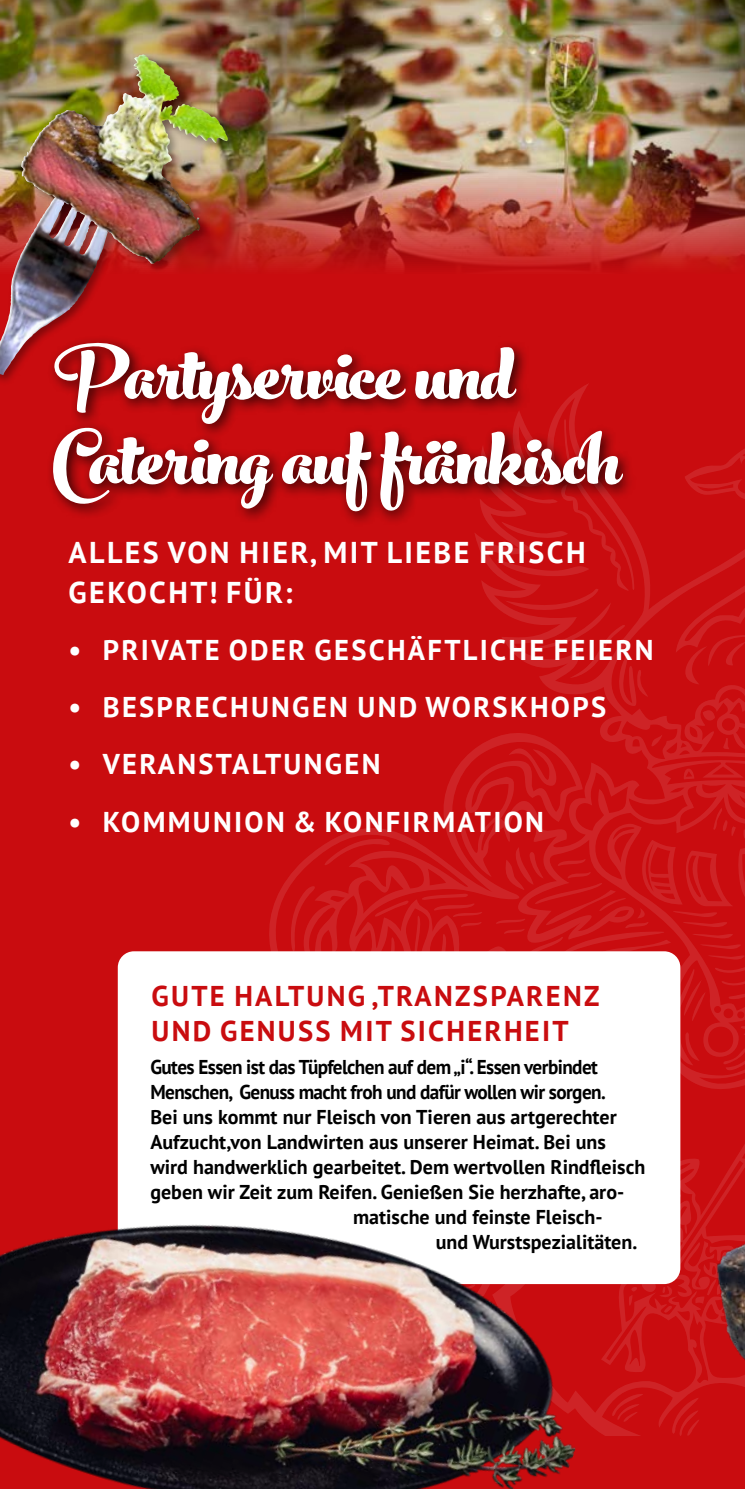
<style>
.page{position:relative;width:745px;height:1489px;background:#fff}
.page>*{position:absolute;margin:0;border:0;box-sizing:border-box;transform-origin:0 0}
.t1{font:700 110px/85px "Peachesand Cream";color:#fff}
.t2{font:700 30px/40px "PT Sans";letter-spacing:.08em;color:#fff}
.t3{font:700 28.5px "PT Sans";letter-spacing:.08em;color:#fff}
.t4{font:700 28.5px/35px "PT Sans";letter-spacing:.08em;color:#c90c0f}
.t5{font:700 20px "PT Sans";color:#000}
.t6{font:700 20px "PT Sans";letter-spacing:-.03em;color:#000;scale:.96 1}
</style>
<div class="page">
<div style="left:0;top:132px;width:744px;height:1356px;background:#c90c0f"></div>
<svg style="left:269px;top:449px;width:475px;height:986px"></svg>
<div style="left:45px;top:335px;width:592px;height:191px;background:#000;opacity:.75"></div>
<img style="left:0;top:0;width:744px;height:270px">
<div style="left:0;top:51px;width:239px;height:335px;background:#000;opacity:.35"></div>
<img style="left:27px;top:55px;width:118px;height:98px">
<div style="left:118px;top:951px;width:562px;height:332px;background:#fff;border-radius:16px"></div>
<img style="left:0;top:1102px;width:622px;height:386px">
<img style="left:702px;top:927px;width:42px;height:508px">
<h1 class="t1" style="left:54px;top:318px;width:571px">Partyservice und<br>Catering auf fränkisch</h1>
<h2 class="t2" style="left:69px;top:532px;width:518px">ALLES VON HIER, MIT LIEBE FRISCH<br>GEKOCHT! FÜR:</h2>
<h3 class="t3" style="left:68px;top:631px;width:586px">• PRIVATE ODER GESCHÄFTLICHE FEIERN</h3>
<h3 class="t3" style="left:68px;top:688px;width:538px">• BESPRECHUNGEN UND WORSKHOPS</h3>
<h3 class="t3" style="left:68px;top:745px;width:313px">• VERANSTALTUNGEN</h3>
<h3 class="t3" style="left:68px;top:802px;width:476px">• KOMMUNION &amp; KONFIRMATION</h3>
<h3 class="t4" style="left:151px;top:977px;width:449px">GUTE HALTUNG ,TRANZSPARENZ<br>UND GENUSS MIT SICHERHEIT</h3>
<p class="t6" style="left:150px;top:1053px;width:467px">Gutes Essen ist das Tüpfelchen auf dem „i“. Essen verbindet</p>
<p class="t6" style="left:150px;top:1078px;width:475px">Menschen, Genuss macht froh und dafür wollen wir sorgen.</p>
<p class="t5" style="left:150px;top:1103px;width:467px">Bei uns kommt nur Fleisch von Tieren aus artgerechter</p>
<p class="t5" style="left:150px;top:1128px;width:457px">Aufzucht,von Landwirten aus unserer Heimat. Bei uns</p>
<p class="t5" style="left:150px;top:1153px;width:496px">wird handwerklich gearbeitet. Dem wertvollen Rindfleisch</p>
<p class="t5" style="left:150px;top:1178px;width:475px">geben wir Zeit zum Reifen. Genießen Sie herzhafte, aro-</p>
<p class="t5" style="left:353px;top:1203px;width:251px">matische und feinste Fleisch-</p>
<p class="t5" style="left:435px;top:1228px;width:203px">und Wurstspezialitäten.</p>
</div>
